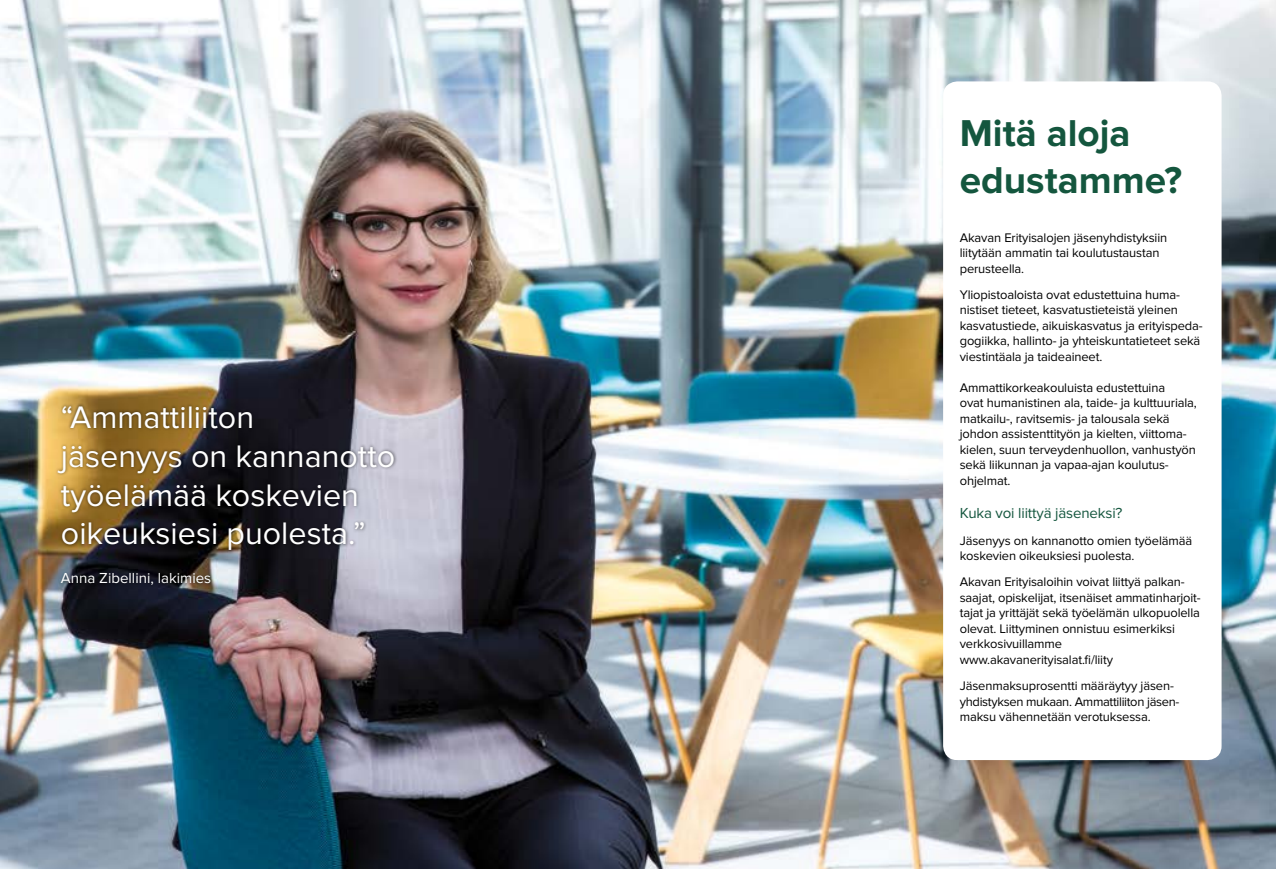
<style>
.page{position:relative;width:1276px;height:869px;background:#fff}
.page>*{position:absolute;margin:0;border:0;box-sizing:border-box;transform-origin:0 0}
.t1{font:700 38.75px/46.5px "Proxima Nova";color:#14563e}
.t2{font:32.25px/38.8px "Proxima Nova";color:#fff}
.t3{font:15px "Proxima Nova";letter-spacing:-.01em;color:#14563e}
.t4{font:15px "Proxima Nova";color:#fff}
.t5{font:12.88px/15.5px "Proxima Nova";letter-spacing:-.01em;color:#000}
</style>
<div class="page">
<img style="left:0;top:0;width:1276px;height:868px">
<div style="left:943px;top:81px;width:278px;height:678px;background:#fff;border-radius:14px"></div>
<div style="left:55px;top:403px;width:343px;height:185px;background:#000;opacity:.5"></div>
<h2 class="t2" style="left:61px;top:398px;width:336px">“Ammattiliiton<br>jäsenyys on kannanotto työelämää koskevien oikeuksiesi puolesta.”</h2>
<p class="t4" style="left:61px;top:569px;width:152px">Anna Zibellini, lakimies</p>
<h1 class="t1" style="left:959px;top:111px;width:224px">Mitä aloja edustamme?</h1>
<p class="t5" style="left:959px;top:229px;width:209px">Akavan Erityisalojen jäsenyhdistyksiin liitytään ammatin tai koulutustaustan perusteella.</p>
<p class="t5" style="left:959px;top:287px;width:244px">Yliopistoaloista ovat edustettuina huma&shy;nistiset tieteet, kasvatustieteistä yleinen kasvatustiede, aikuiskasvatus ja erityispeda&shy;gogiikka, hallinto- ja yhteiskuntatieteet sekä viestintäala ja taideaineet.</p>
<p class="t5" style="left:959px;top:380px;width:239px">Ammattikorkeakouluista edustettuina<br>ovat humanistinen ala, taide- ja kulttuuriala, matkailu-, ravitsemis- ja talousala sekä johdon assistenttityön ja kielten, viittoma&shy;kielen, suun terveydenhuollon, vanhustyön sekä liikunnan ja vapaa-ajan koulutus&shy;ohjelmat.</p>
<p class="t3" style="left:959px;top:504px;width:164px">Kuka voi liittyä jäseneksi?</p>
<p class="t5" style="left:959px;top:532px;width:234px">Jäsenyys on kannanotto omien työelämää koskevien oikeuksiesi puolesta.</p>
<p class="t5" style="left:959px;top:574px;width:242px">Akavan Erityisaloihin voivat liittyä palkan&shy;saajat, opiskelijat, itsenäiset ammatinharjoit&shy;tajat ja yrittäjät sekä työelämän ulkopuolella olevat. Liittyminen onnistuu esimerkiksi verkkosivuillamme www.akavanerityisalat.fi/liity</p>
<p class="t5" style="left:959px;top:678px;width:221px">Jäsenmaksuprosentti määräytyy jäsen&shy;yhdistyksen mukaan. Ammattiliiton jäsen&shy;maksu vähennetään verotuksessa.</p>
</div>
